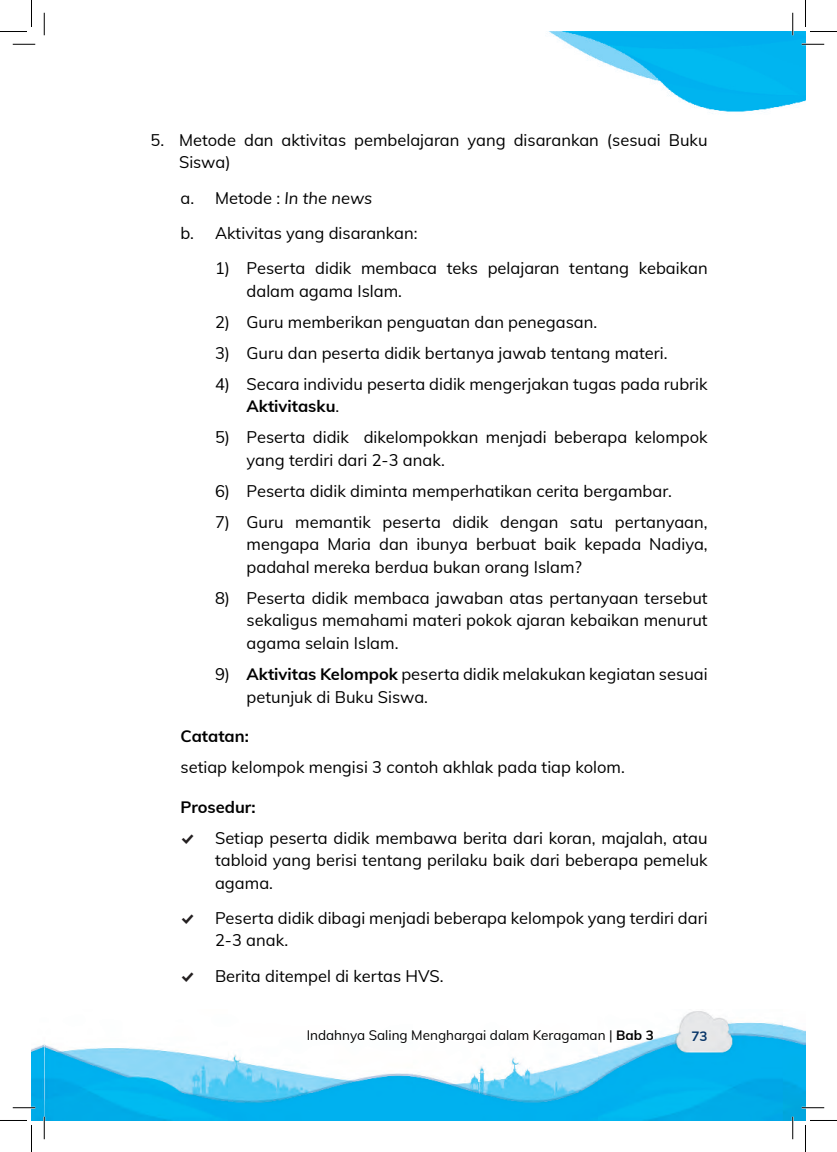
<style>
.page{position:relative;width:837px;height:1152px;background:#fff}
.page>*{position:absolute;margin:0;border:0;box-sizing:border-box;transform-origin:0 0}
.t1{font:16.5px/22.5px "Mulish";color:#000}
.t2{font:700 16.5px "Mulish";color:#000}
.t3{font:16.5px "Modern Pictograms";color:#231f20}
.t4{font:13.5px "Mulish";color:#000}
.t5{font:700 13.5px "Mulish";color:#073568}
.s1{font-style:italic}
.s2{font-weight:700}
</style>
<div class="page">
<img style="left:549px;top:32px;width:256px;height:82px">
<img style="left:32px;top:1011px;width:773px;height:109px">
<hr style="left:802px;top:43px;width:22px;height:2px;background:#fff">
<hr style="left:13px;top:1106px;width:22px;height:2px;background:#fff">
<hr style="left:802px;top:1106px;width:22px;height:2px;background:#fff">
<hr style="left:43px;top:1116px;width:2px;height:23px;background:#fff">
<hr style="left:792px;top:13px;width:2px;height:22px;background:#fff">
<hr style="left:792px;top:1116px;width:2px;height:23px;background:#fff">
<svg style="left:13px;top:44px;width:22px;height:1px"></svg>
<svg style="left:802px;top:44px;width:22px;height:1px"></svg>
<svg style="left:13px;top:1107px;width:22px;height:1px"></svg>
<svg style="left:802px;top:1107px;width:22px;height:1px"></svg>
<svg style="left:44px;top:13px;width:1px;height:22px"></svg>
<svg style="left:44px;top:1116px;width:1px;height:23px"></svg>
<svg style="left:792px;top:13px;width:1px;height:22px"></svg>
<svg style="left:792px;top:1116px;width:1px;height:23px"></svg>
<svg style="left:0;top:0;width:32px;height:32px"></svg>
<svg style="left:0;top:1120px;width:32px;height:32px"></svg>
<svg style="left:805px;top:0;width:32px;height:32px"></svg>
<svg style="left:805px;top:1120px;width:32px;height:32px"></svg>
<p class="t1" style="left:179px;top:128px;width:530px;text-indent:-28px">5. Metode dan aktivitas pembelajaran yang disarankan (sesuai Buku<br>Siswa)</p>
<p class="t1" style="left:181px;top:179px;width:239px;line-height:35.2px">a. Metode : <span class="s1">In the news<br></span>b. Aktivitas yang disarankan:</p>
<p class="t1" style="left:247px;top:256px;width:463px;text-indent:-31px">1) Peserta didik membaca teks pelajaran tentang kebaikan dalam agama Islam.</p>
<p class="t1" style="left:215px;top:310px;width:384px">2) Guru memberikan penguatan dan penegasan.</p>
<p class="t1" style="left:215px;top:341px;width:454px">3) Guru dan peserta didik bertanya jawab tentang materi.</p>
<p class="t1" style="left:247px;top:372px;width:463px;text-indent:-31px">4) Secara individu peserta didik mengerjakan tugas pada rubrik<br><span class="s2">Aktivitasku</span>.</p>
<p class="t1" style="left:247px;top:425px;width:463px;text-indent:-31px">5) Peserta didik dikelompokkan menjadi beberapa kelompok yang terdiri dari 2-3 anak.</p>
<p class="t1" style="left:215px;top:479px;width:458px">6) Peserta didik diminta memperhatikan cerita bergambar.</p>
<p class="t1" style="left:247px;top:510px;width:463px;text-align:justify;text-indent:-31px">7) Guru memantik peserta didik dengan satu pertanyaan, mengapa Maria dan ibunya berbuat baik kepada Nadiya, padahal mereka berdua bukan orang Islam?</p>
<p class="t1" style="left:247px;top:586px;width:462px;text-align:justify;text-indent:-31px">8) Peserta didik membaca jawaban atas pertanyaan tersebut sekaligus memahami materi pokok ajaran kebaikan menurut agama selain Islam.</p>
<p class="t1" style="left:247px;top:662px;width:463px;text-indent:-31px">9) <span class="s2">Aktivitas Kelompok</span> peserta didik melakukan kegiatan sesuai petunjuk di Buku Siswa.</p>
<p class="t2" style="left:181px;top:724px;width:70px">Catatan:</p>
<p class="t1" style="left:181px;top:755px;width:446px">setiap kelompok mengisi 3 contoh akhlak pada tiap kolom.</p>
<p class="t2" style="left:181px;top:794px;width:77px">Prosedur:</p>
<p class="t3" style="left:181px;top:830px;width:15px">%</p>
<p class="t1" style="left:215px;top:825px;width:494px;text-align:justify">Setiap peserta didik membawa berita dari koran, majalah, atau tabloid yang berisi tentang perilaku baik dari beberapa pemeluk agama.</p>
<p class="t3" style="left:181px;top:910px;width:15px">%</p>
<p class="t1" style="left:215px;top:906px;width:494px">Peserta didik dibagi menjadi beberapa kelompok yang terdiri dari<br>2-3 anak.</p>
<p class="t3" style="left:181px;top:968px;width:15px">%</p>
<p class="t1" style="left:215px;top:963px;width:230px">Berita ditempel di kertas HVS.</p>
<p class="t4" style="left:307px;top:1025px;width:349px">Indahnya Saling Menghargai dalam Keragaman | <span class="s2">Bab 3</span></p>
<p class="t5" style="left:691px;top:1026px;width:18px">73</p>
</div>
